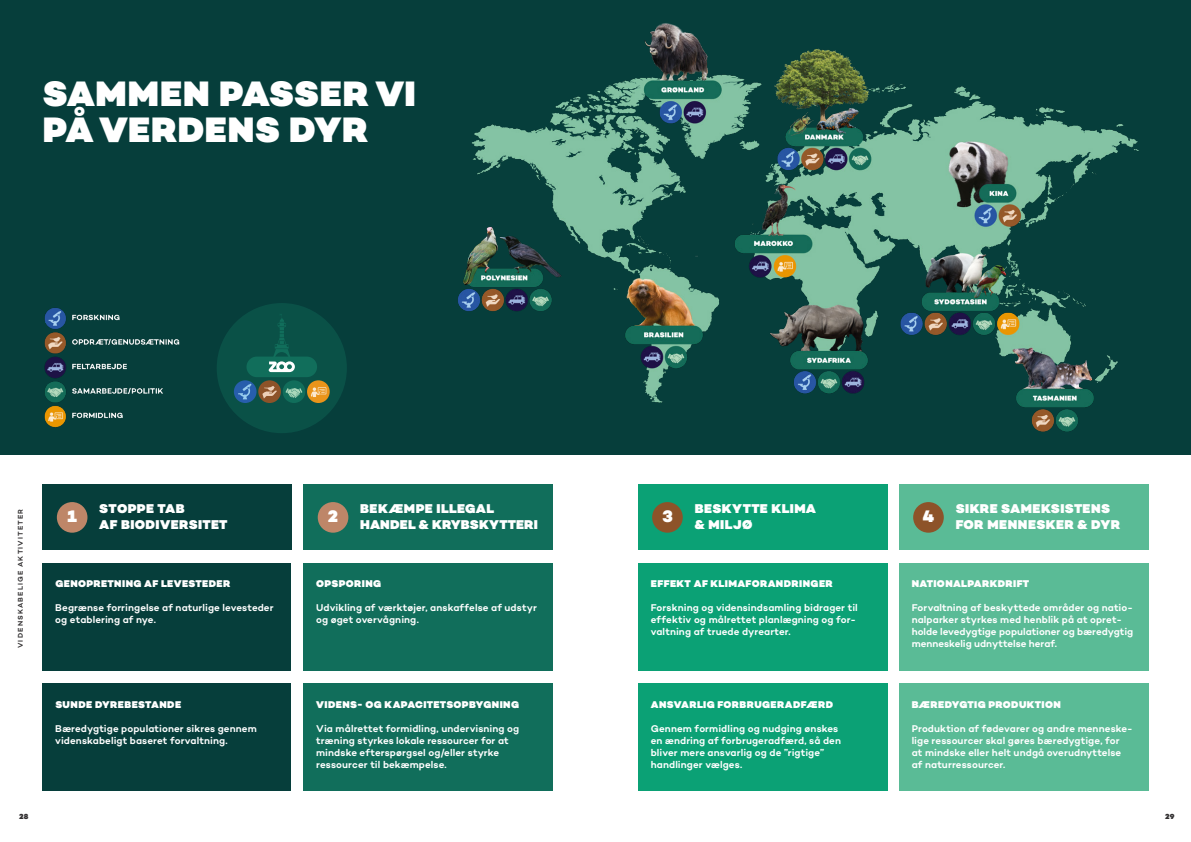
<style>
.page{position:relative;width:1191px;height:842px;background:#fff}
.page>*{position:absolute;margin:0;border:0;box-sizing:border-box;transform-origin:0 0}
.Rubrik_Balck_45_42{font:900 36px/36px "Campton";letter-spacing:.015em;color:#fff}
.t1{font:900 17px "Campton";color:#fff}
.t2{font:900 13px/15.6px "Campton";letter-spacing:.03em;color:#fff}
.t3{font:600 10px/12px "Campton";letter-spacing:.01em;color:#fff}
.t4{font:900 10px "Campton";letter-spacing:.04em;color:#fff}
.t5{font:900 7.5px "Campton";color:#312f30}
.Emnebetegnelse_7pt{font:600 7px "Campton";letter-spacing:.165em;color:#312f30}
</style>
<div class="page">
<div style="left:0;top:0;width:1191px;height:454px;background:#063e3b"></div>
<img style="left:458px;top:23px;width:681px;height:409px">
<img style="left:44px;top:308px;width:136px;height:120px">
<div style="left:43px;top:485px;width:249px;height:65px;background:#063e3b"></div>
<div style="left:43px;top:563px;width:248px;height:107px;background:#063e3b"></div>
<div style="left:303px;top:563px;width:250px;height:107px;background:#116e5b"></div>
<div style="left:899px;top:563px;width:249px;height:107px;background:#5abb96"></div>
<div style="left:899px;top:683px;width:249px;height:108px;background:#5abb96"></div>
<div style="left:638px;top:563px;width:249px;height:107px;background:#0ba175"></div>
<div style="left:638px;top:683px;width:249px;height:108px;background:#0ba175"></div>
<div style="left:303px;top:683px;width:250px;height:108px;background:#116e5b"></div>
<div style="left:43px;top:683px;width:248px;height:108px;background:#063e3b"></div>
<div style="left:303px;top:485px;width:250px;height:65px;background:#116e5b"></div>
<div style="left:638px;top:485px;width:249px;height:65px;background:#0ba175"></div>
<div style="left:899px;top:485px;width:249px;height:65px;background:#5abb96"></div>
<div style="left:913px;top:502px;width:30px;height:31px;background:#8d5329;border-radius:50%"></div>
<div style="left:652px;top:502px;width:31px;height:31px;background:#8d5329;border-radius:50%"></div>
<div style="left:318px;top:502px;width:30px;height:31px;background:#be8668;border-radius:50%"></div>
<div style="left:57px;top:502px;width:30px;height:31px;background:#be8668;border-radius:50%"></div>
<div style="left:217px;top:303px;width:130px;height:130px;background:#0a5147;border-radius:50%"></div>
<div style="left:246px;top:357px;width:71px;height:20px;background:#116e5b;border-radius:10px"></div>
<svg style="left:269px;top:314px;width:26px;height:58px"></svg>
<div style="left:258px;top:380px;width:23px;height:23px;background:#8d5329;border-radius:50%"></div>
<svg style="left:262px;top:386px;width:15px;height:12px"></svg>
<div style="left:283px;top:380px;width:22px;height:23px;background:#116e5b;border-radius:50%"></div>
<svg style="left:285px;top:388px;width:17px;height:10px"></svg>
<div style="left:307px;top:380px;width:23px;height:23px;background:#ea941a;border-radius:50%"></div>
<svg style="left:311px;top:387px;width:15px;height:10px"></svg>
<div style="left:234px;top:380px;width:22px;height:23px;background:#275eac;border-radius:50%"></div>
<svg style="left:238px;top:384px;width:13px;height:15px"></svg>
<p class="Rubrik_Balck_45_42" style="left:43px;top:76px;width:375px">SAMMEN PASSER VI<br>PÅ VERDENS DYR</p>
<p class="Emnebetegnelse_7pt" style="left:16px;top:648px;width:141px;rotate:-90deg">VIDENSKABELIGE AKTIVITETER</p>
<p class="t2" style="left:99px;top:501px;width:130px">STOPPE TAB<br>AF BIODIVERSITET</p>
<p class="t2" style="left:360px;top:501px;width:179px">BEKÆMPE ILLEGAL<br>HANDEL &amp; KRYBSKYTTERI</p>
<p class="t2" style="left:694px;top:501px;width:123px">BESKYTTE KLIMA &amp; MILJØ</p>
<p class="t2" style="left:955px;top:501px;width:166px">SIKRE SAMEKSISTENS<br>FOR MENNESKER &amp; DYR</p>
<p class="t1" style="left:67px;top:506px;width:11px">1</p>
<p class="t1" style="left:328px;top:506px;width:12px">2</p>
<p class="t1" style="left:662px;top:506px;width:12px">3</p>
<p class="t1" style="left:922px;top:506px;width:13px">4</p>
<p class="t4" style="left:55px;top:578px;width:177px">GENOPRETNING AF LEVESTEDER</p>
<p class="t3" style="left:55px;top:602px;width:220px">Begrænse forringelse af naturlige levesteder og etablering af nye.</p>
<p class="t4" style="left:55px;top:698px;width:127px">SUNDE DYREBESTANDE</p>
<p class="t3" style="left:55px;top:722px;width:203px">Bæredygtige populationer sikres gennem videnskabeligt baseret forvaltning.</p>
<p class="t4" style="left:316px;top:578px;width:66px">OPSPORING</p>
<p class="t3" style="left:316px;top:602px;width:222px">Udvikling af værktøjer, anskaffelse af udstyr og øget overvågning.</p>
<p class="t4" style="left:316px;top:698px;width:204px">VIDENS- OG KAPACITETSOPBYGNING</p>
<p class="t3" style="left:316px;top:722px;width:205px">Via målrettet formidling, undervisning og træning styrkes lokale ressourcer for at mindske efterspørgsel og/eller styrke ressourcer til bekæmpelse.</p>
<p class="t4" style="left:651px;top:578px;width:184px">EFFEKT AF KLIMAFORANDRINGER</p>
<p class="t3" style="left:651px;top:602px;width:209px">Forskning og vidensindsamling bidrager til effektiv og målrettet planlægning og for&shy;valtning af truede dyrearter.</p>
<p class="t4" style="left:651px;top:698px;width:184px">ANSVARLIG FORBRUGERADFÆRD</p>
<p class="t3" style="left:651px;top:722px;width:192px">Gennem formidling og nudging ønskes en ændring af forbrugeradfærd, så den bliver mere ansvarlig og de ”rigtige” handlinger vælges.</p>
<p class="t4" style="left:911px;top:578px;width:119px">NATIONALPARKDRIFT</p>
<p class="t3" style="left:911px;top:602px;width:223px">Forvaltning af beskyttede områder og natio-</p>
<p class="t3" style="left:911px;top:614px;width:212px">nalparker styrkes med henblik på at opret-</p>
<p class="t3" style="left:911px;top:626px;width:223px">holde levedygtige populationer og bæredygtig menneskelig udnyttelse heraf.</p>
<p class="t4" style="left:911px;top:698px;width:151px">BÆREDYGTIG PRODUKTION</p>
<p class="t3" style="left:911px;top:722px;width:222px">Produktion af fødevarer og andre menneske&shy;lige ressourcer skal gøres bæredygtige, for at mindske eller helt undgå overudnyttelse af naturressourcer.</p>
<p class="t5" style="left:19px;top:812px;width:11px">28</p>
<p class="t5" style="left:1165px;top:812px;width:11px">29</p>
</div>
